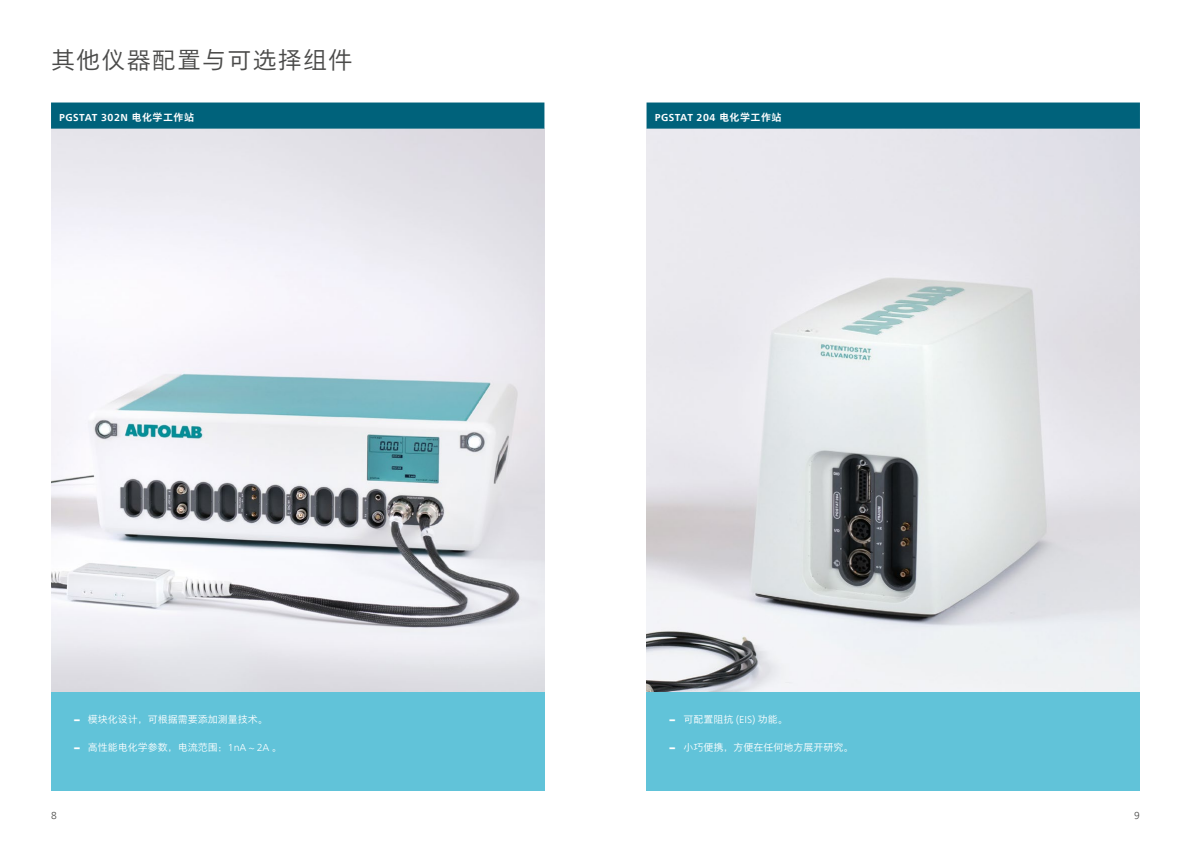
<style>
.page{position:relative;width:1191px;height:842px;background:#fff}
.page>*{position:absolute;margin:0;border:0;box-sizing:border-box;transform-origin:0 0}
.t1{font:300 24px "M Xiang He Hei SC Pro";letter-spacing:.05em;color:#4a4a49}
.t2{font:300 10px "M Xiang He Hei SC Pro";color:#fff}
.t3{font:700 10px "Neue Frutiger World";letter-spacing:.05em;color:#fff}
.t4{font:300 10px "Neue Frutiger World";color:#4a4a49}
.s1{font-family:"M Xiang He Hei SC Pro"}
.s2{font-family:"Neue Frutiger World Xtra Blk";font-weight:400}
.s3{font-family:"Neue Frutiger World"}
</style>
<div class="page">
<img style="left:51px;top:129px;width:493px;height:564px">
<div style="left:51px;top:693px;width:493px;height:98px;background:#61c3d9"></div>
<div style="left:51px;top:103px;width:493px;height:26px;background:#00627b"></div>
<img style="left:646px;top:129px;width:494px;height:564px">
<div style="left:646px;top:693px;width:494px;height:98px;background:#61c3d9"></div>
<div style="left:646px;top:103px;width:494px;height:26px;background:#00627b"></div>
<h1 class="t1" style="left:51px;top:45px;width:303px">其他仪器配置与可选择组件</h1>
<p class="t3" style="left:59px;top:109px;width:136px">PGSTAT 302N <span class="s1">电化学工作站</span></p>
<p class="t2" style="left:74px;top:713px;width:196px"><span class="s2">−</span> 模块化设计，可根据需要添加测量技术。</p>
<p class="t2" style="left:74px;top:741px;width:210px"><span class="s2">−</span> 高性能电化学参数，电流范围：<span class="s3">1nA ~ 2A</span> 。</p>
<p class="t3" style="left:655px;top:109px;width:128px">PGSTAT 204 <span class="s1">电化学工作站</span></p>
<p class="t2" style="left:669px;top:713px;width:120px"><span class="s2">−</span> 可配置阻抗 (<span class="s3">EIS</span>) 功能。</p>
<p class="t2" style="left:669px;top:741px;width:186px"><span class="s2">−</span> 小巧便携，方便在任何地方展开研究。</p>
<p class="t4" style="left:51px;top:808px;width:7px">8</p>
<p class="t4" style="left:1134px;top:808px;width:7px">9</p>
</div>
